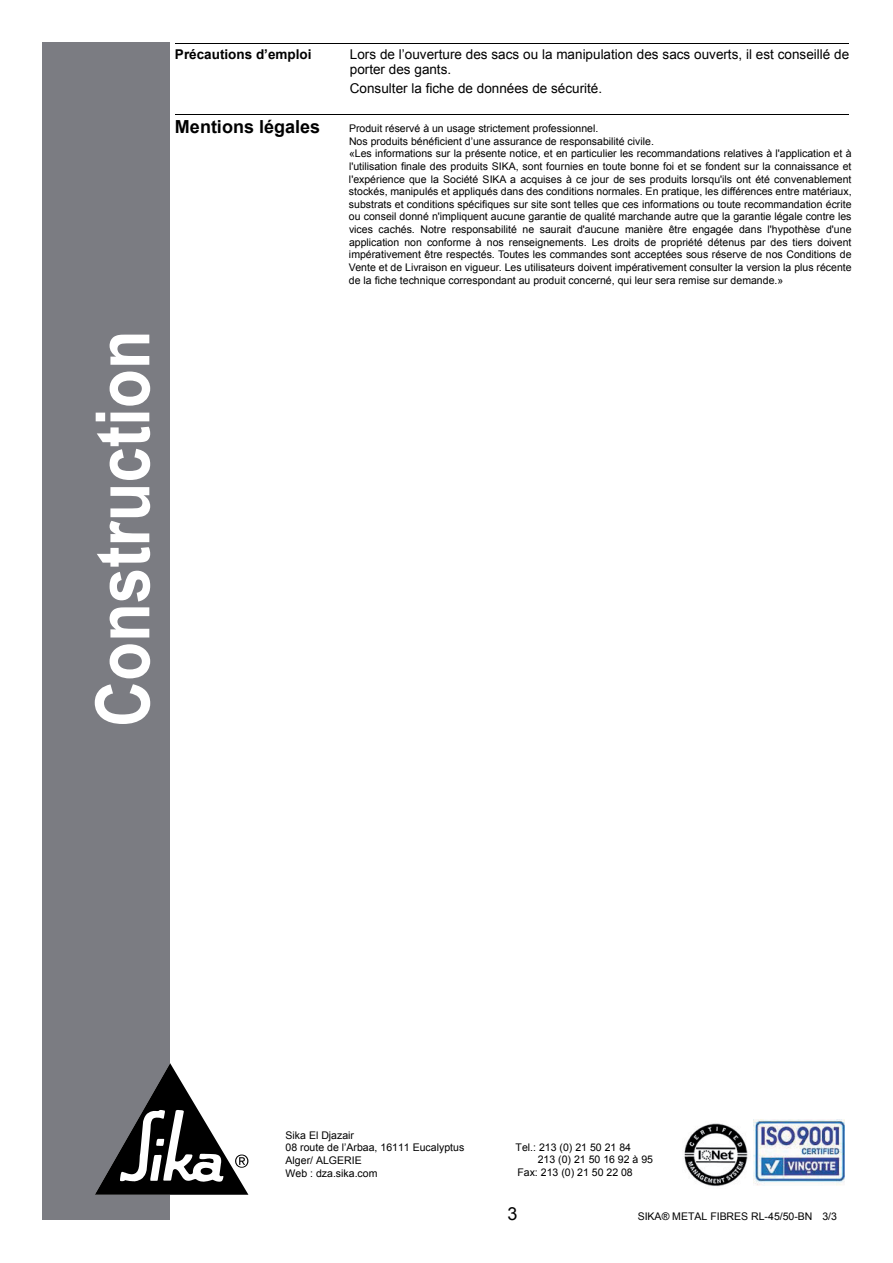
<style>
.page{position:relative;width:893px;height:1263px;background:#fff}
.page>*{position:absolute;margin:0;border:0;box-sizing:border-box;transform-origin:0 0}
.t1{font:700 75px "Arial";color:#fff;scale:.85 1}
.t2{font:700 18px "Arial";color:#000}
.t3{font:18px "Arial";color:#000}
.t4{font:13.5px/15px "Arial";color:#000}
.t5{font:700 13.5px "Arial";color:#000}
.t6{font:10.5px/12.6px "Arial";color:#000}
</style>
<div class="page">
<div style="left:43px;top:43px;width:127px;height:1177px;background:#7b7c82"></div>
<hr style="left:175px;top:43px;width:175px;height:1px;background:#000">
<hr style="left:350px;top:43px;width:499px;height:1px;background:#000">
<hr style="left:175px;top:114px;width:175px;height:1px;background:#000">
<hr style="left:350px;top:114px;width:499px;height:1px;background:#000">
<svg style="left:95px;top:1063px;width:153px;height:132px"></svg>
<img style="left:754px;top:1119px;width:90px;height:66px">
<img style="left:684px;top:1123px;width:64px;height:63px">
<h1 class="t1" style="left:73px;top:727px;width:468px;rotate:-90deg">Construction</h1>
<p class="t5" style="left:175px;top:45px;width:138px">Précautions d’emploi</p>
<p class="t4" style="left:350px;top:47px;width:501px">Lors de l’ouverture des sacs ou la manipulation des sacs ouverts, il est conseillé de porter des gants.</p>
<p class="t4" style="left:350px;top:81px;width:254px">Consulter la fiche de données de sécurité.</p>
<h2 class="t2" style="left:175px;top:115px;width:147px">Mentions légales</h2>
<p class="t6" style="left:349px;top:122px;width:504px">Produit réservé à un usage strictement professionnel.<br>Nos produits bénéficient d’une assurance de responsabilité civile.<br>«Les informations sur la présente notice, et en particulier les recommandations relatives à l'application et à l'utilisation finale des produits SIKA, sont fournies en toute bonne foi et se fondent sur la connaissance et l'expérience que la Société SIKA a acquises à ce jour de ses produits lorsqu'ils ont été convenablement stockés, manipulés et appliqués dans des conditions normales. En pratique, les différences entre matériaux, substrats et conditions spécifiques sur site sont telles que ces informations ou toute recommandation écrite ou conseil donné n'impliquent aucune garantie de qualité marchande autre que la garantie légale contre les vices cachés. Notre responsabilité ne saurait d'aucune manière être engagée dans l'hypothèse d'une application non conforme à nos renseignements. Les droits de propriété détenus par des tiers doivent impérativement être respectés. Toutes les commandes sont acceptées sous réserve de nos Conditions de Vente et de Livraison en vigueur. Les utilisateurs doivent impérativement consulter la version la plus récente de la fiche technique correspondant au produit concerné, qui leur sera remise sur demande.»</p>
<p class="t6" style="left:286px;top:1129px;width:180px">Sika El Djazair<br>08 route de l’Arbaa, 16111 Eucalyptus<br>Alger/ ALGERIE<br>Web : dza.sika.com</p>
<p class="t6" style="left:516px;top:1141px;width:117px">Tel.: 213 (0) 21 50 21 84</p>
<p class="t6" style="left:538px;top:1153px;width:117px">213 (0) 21 50 16 92 à 95</p>
<p class="t6" style="left:517px;top:1166px;width:117px">Fax: 213 (0) 21 50 22 08</p>
<h2 class="t3" style="left:507px;top:1202px;width:12px">3</h2>
<p class="t6" style="left:638px;top:1210px;width:176px">SIKA® METAL FIBRES RL-45/50-BN</p>
<p class="t6" style="left:822px;top:1210px;width:16px">3/3</p>
</div>
